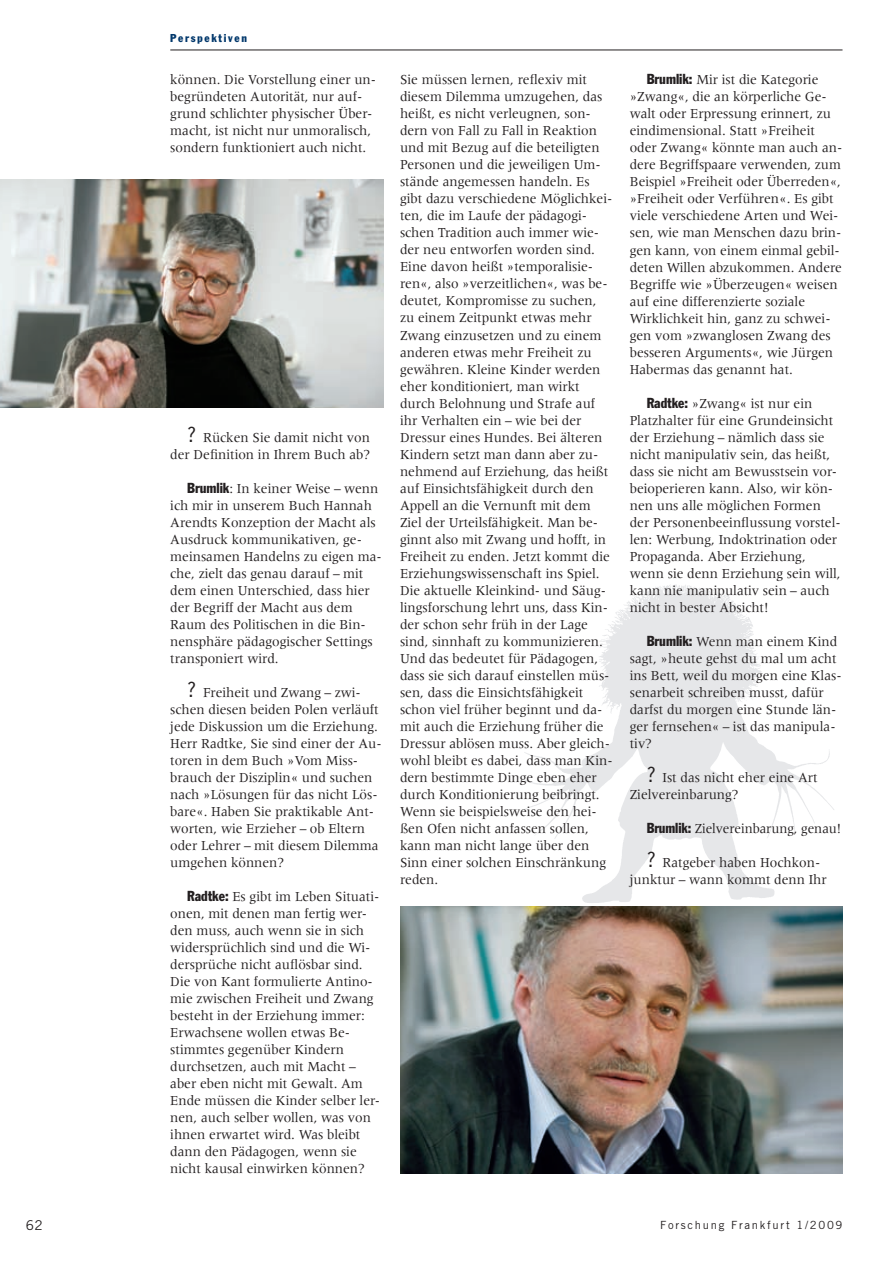
<style>
.page{position:relative;width:893px;height:1263px;background:#fff}
.page>*{position:absolute;margin:0;border:0;box-sizing:border-box;transform-origin:0 0}
.t1{font:14.25px/17px "Meridien";color:#231f20;scale:.95 1}
.t2{font:14.25px "Meridien";color:#231f20;scale:.93 1}
.t3{font:13.5px "Trade Gothic";color:#231f20}
.t4{font:11.25px "Trade Gothic";letter-spacing:.15em;color:#231f20}
.t5{font:condensed 11.25px "Franklin Gothic";letter-spacing:.15em;color:#00376b}
.s1{font-family:"Trade Gothic";font-size:21px}
.s2{font-family:"Franklin Gothic";font-stretch:condensed}
</style>
<div class="page">
<img style="left:520px;top:585px;width:314px;height:318px">
<hr style="left:170px;top:50px;width:672px;height:1px;background:#231f20">
<img style="left:400px;top:906px;width:442px;height:267px">
<img style="left:0;top:180px;width:383px;height:227px">
<p class="t5" style="left:170px;top:34px;width:78px">Perspektiven</p>
<p class="t1" style="left:170px;top:72px;width:218px">können. Die Vorstellung einer un&shy;begründeten Autorität, nur auf&shy;grund schlichter physischer Über&shy;macht, ist nicht nur unmoralisch, sondern funktioniert auch nicht.</p>
<p class="t1" style="left:170px;top:430px;width:212px;text-align:right"><span class="s1">?</span> Rücken Sie damit nicht von der Definition in Ihrem Buch ab?</p>
<p class="t1" style="left:170px;top:481px;width:224px;text-indent:17px"><span class="s2">Brumlik</span>: In keiner Weise – wenn ich mir in unserem Buch Hannah<br>Arendts Konzeption der Macht als<br>Ausdruck kommunikativen, ge&shy;meinsamen Handelns zu eigen ma&shy;che, zielt das genau darauf – mit dem einen Unterschied, dass hier der Begriff der Macht aus dem<br>Raum des Politischen in die Bin&shy;nensphäre pädagogischer Settings transponiert wird.</p>
<p class="t1" style="left:170px;top:685px;width:224px;text-indent:17px"><span class="s1">?</span> Freiheit und Zwang – zwi&shy;schen diesen beiden Polen verläuft jede Diskussion um die Erziehung.<br>Herr Radtke, Sie sind einer der Au&shy;toren in dem Buch »Vom Miss&shy;brauch der Disziplin« und suchen nach »Lösungen für das nicht Lös&shy;bare«. Haben Sie praktikable Ant&shy;worten, wie Erzieher – ob Eltern oder Lehrer – mit diesem Dilemma umgehen können?</p>
<p class="t1" style="left:170px;top:889px;width:222px;text-indent:17px"><span class="s2">Radtke:</span> Es gibt im Leben Situati&shy;onen, mit denen man fertig wer&shy;den muss, auch wenn sie in sich widersprüchlich sind und die Wi&shy;dersprüche nicht auflösbar sind.<br>Die von Kant formulierte Antino&shy;mie zwischen Freiheit und Zwang besteht in der Erziehung immer:<br>Erwachsene wollen etwas Be&shy;stimmtes gegenüber Kindern durch setzen, auch mit Macht – aber eben nicht mit Gewalt. Am<br>Ende müssen die Kinder selber ler&shy;nen, auch selber wollen, was von ihnen erwartet wird. Was bleibt dann den Pädagogen, wenn sie nicht kausal einwirken können?</p>
<p class="t1" style="left:400px;top:72px;width:225px">Sie müssen lernen, reflexiv mit diesem Dilemma umzugehen, das heißt, es nicht verleugnen, son&shy;dern von Fall zu Fall in Reaktion und mit Bezug auf die beteiligten<br>Personen und die jeweiligen Um&shy;stände angemessen handeln. Es gibt dazu verschiedene Möglichkei&shy;ten, die im Laufe der pädagogi&shy;schen Tradition auch immer wie&shy;der neu entworfen worden sind.<br>Eine davon heißt »temporalisie&shy;ren«, also »verzeitlichen«, was be&shy;deutet, Kompromisse zu suchen, zu einem Zeitpunkt etwas mehr<br>Zwang einzusetzen und zu einem anderen etwas mehr Freiheit zu gewähren. Kleine Kinder werden eher konditioniert, man wirkt durch Belohnung und Strafe auf ihr Verhalten ein – wie bei der<br>Dressur eines Hundes. Bei älteren<br>Kindern setzt man dann aber zu&shy;nehmend auf Erziehung, das heißt auf Einsichtsfähigkeit durch den<br>Appell an die Vernunft mit dem<br>Ziel der Urteilsfähigkeit. Man be&shy;ginnt also mit Zwang und hofft, in<br>Freiheit zu enden. Jetzt kommt die<br>Erziehungswissenschaft ins Spiel.<br>Die aktuelle Kleinkind- und Säug&shy;lingsforschung lehrt uns, dass Kin&shy;der schon sehr früh in der Lage sind, sinnhaft zu kommunizieren.<br>Und das bedeutet für Pädagogen, dass sie sich darauf einstellen müs&shy;sen, dass die Einsichtsfähigkeit schon viel früher beginnt und da&shy;mit auch die Erziehung früher die<br>Dressur ablösen muss. Aber gleich&shy;wohl bleibt es dabei, dass man Kin&shy;dern bestimmte Dinge eben eher durch Konditionierung beibringt.<br>Wenn sie beispielsweise den hei&shy;ßen Ofen nicht anfassen sollen, kann man nicht lange über den<br>Sinn einer solchen Einschränkung reden.</p>
<p class="t1" style="left:629px;top:72px;width:225px;text-indent:17px"><span class="s2">Brumlik:</span> Mir ist die Kategorie »Zwang«, die an körperliche Ge&shy;walt oder Erpressung erinnert, zu eindimensional. Statt »Freiheit oder Zwang« könnte man auch an&shy;dere Begriffspaare verwenden, zum<br>Beispiel »Freiheit oder Überreden«, »Freiheit oder Verführen«. Es gibt viele verschiedene Arten und Wei&shy;sen, wie man Menschen dazu brin&shy;gen kann, von einem einmal gebil&shy;deten Willen abzukommen. Andere<br>Begriffe wie »Überzeugen« weisen auf eine dif fe renzierte soziale<br>Wirklichkeit hin, ganz zu schwei&shy;gen vom »zwanglosen Zwang des besseren Arguments«, wie Jürgen<br>Habermas das genannt hat.</p>
<p class="t1" style="left:629px;top:395px;width:223px;text-indent:17px"><span class="s2">Radtke:</span> »Zwang« ist nur ein<br>Platzhalter für eine Grundeinsicht der Erziehung – nämlich dass sie nicht manipulativ sein, das heißt, dass sie nicht am Bewusstsein vor&shy;beioperieren kann. Also, wir kön&shy;nen uns alle möglichen Formen der Personenbeeinflussung vorstel&shy;len: Werbung, Indoktrination oder<br>Propaganda. Aber Erziehung, wenn sie denn Erziehung sein will, kann nie manipulativ sein – auch nicht in bester Absicht!</p>
<p class="t1" style="left:629px;top:634px;width:224px;text-indent:17px"><span class="s2">Brumlik:</span> Wenn man einem Kind sagt, »heute gehst du mal um acht ins Bett, weil du morgen eine Klas&shy;senarbeit schreiben musst, dafür darfst du morgen eine Stunde län&shy;ger fernsehen« – ist das manipula&shy;tiv?</p>
<p class="t1" style="left:629px;top:770px;width:199px;text-indent:17px"><span class="s1">?</span> Ist das nicht eher eine Art<br>Zielvereinbarung?</p>
<p class="t2" style="left:646px;top:823px;width:210px"><span class="s2">Brumlik:</span> Zielvereinbarung, genau!</p>
<p class="t1" style="left:629px;top:855px;width:209px;text-indent:17px"><span class="s1">?</span> Ratgeber haben Hochkon&shy;junktur – wann kommt denn Ihr</p>
<p class="t3" style="left:26px;top:1220px;width:18px">62</p>
<p class="t4" style="left:660px;top:1220px;width:184px">Forschung Frankfurt 1/2009</p>
</div>
